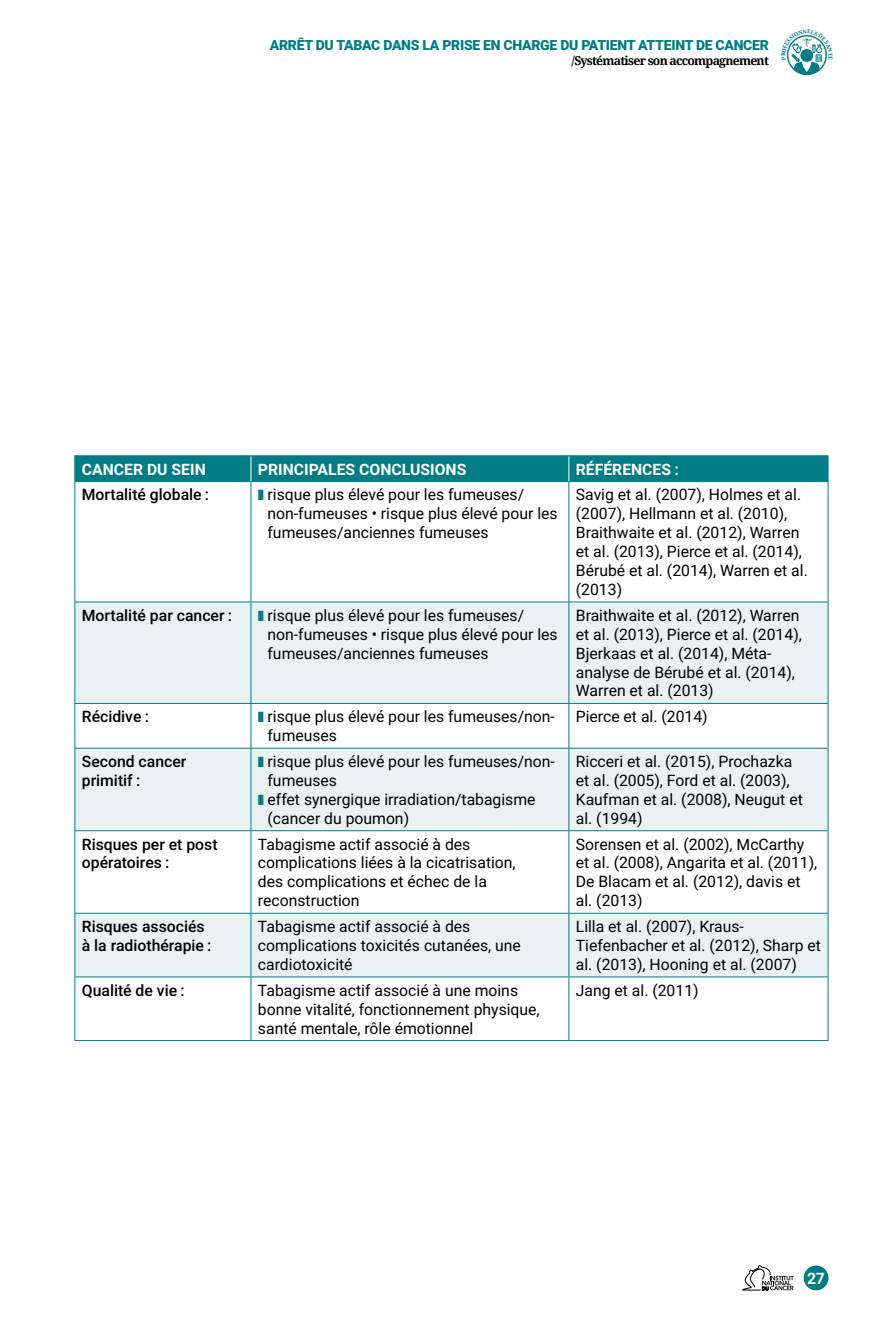
<style>
.page{position:relative;width:893px;height:1340px;background:#fff}
.page>*{position:absolute;margin:0;border:0;box-sizing:border-box;transform-origin:0 0}
.t1{font:15.75px/18.9px "Roboto";color:#000}
.t2{font:500 15.75px/18.9px "Roboto";color:#000}
.t3{font:700 15.75px "Roboto";color:#fff}
.t4{font:900 14px "Roboto";letter-spacing:-.02em;color:#007d84}
.t5{font:700 12.25px "Droid Serif";letter-spacing:-.06em;color:#000}
.s1{color:#007d84}
</style>
<div class="page">
<svg style="left:743px;top:1265px;width:51px;height:25px"></svg>
<div style="left:804px;top:1265px;width:24px;height:25px;background:#007d84;border-radius:50%"></div>
<div style="left:787px;top:35px;width:40px;height:40px;border:1px solid #007d84;border-radius:50%"></div>
<svg style="left:75px;top:602px;width:753px;height:374px;fill:#eaf1f3"></svg>
<hr style="left:74px;top:482px;width:1px;height:119px;background:#007d84">
<hr style="left:74px;top:602px;width:1px;height:101px;background:#007d84">
<hr style="left:74px;top:704px;width:1px;height:43px;background:#007d84">
<hr style="left:251px;top:482px;width:1px;height:119px;background:#007d84">
<hr style="left:568px;top:482px;width:1px;height:119px;background:#007d84">
<hr style="left:828px;top:482px;width:1px;height:119px;background:#007d84">
<hr style="left:251px;top:602px;width:1px;height:101px;background:#007d84">
<hr style="left:568px;top:602px;width:1px;height:101px;background:#007d84">
<hr style="left:828px;top:602px;width:1px;height:101px;background:#007d84">
<hr style="left:251px;top:704px;width:1px;height:43px;background:#007d84">
<hr style="left:568px;top:704px;width:1px;height:43px;background:#007d84">
<hr style="left:828px;top:704px;width:1px;height:43px;background:#007d84">
<hr style="left:74px;top:455px;width:177px;height:1px;background:#007d84">
<hr style="left:251px;top:455px;width:318px;height:1px;background:#007d84">
<hr style="left:569px;top:455px;width:259px;height:1px;background:#007d84">
<hr style="left:74px;top:601px;width:177px;height:1px;background:#007d84">
<hr style="left:251px;top:601px;width:318px;height:1px;background:#007d84">
<hr style="left:569px;top:601px;width:259px;height:1px;background:#007d84">
<hr style="left:74px;top:703px;width:177px;height:1px;background:#007d84">
<hr style="left:251px;top:703px;width:318px;height:1px;background:#007d84">
<hr style="left:569px;top:703px;width:259px;height:1px;background:#007d84">
<hr style="left:74px;top:748px;width:1px;height:82px;background:#007d84">
<hr style="left:74px;top:747px;width:177px;height:1px;background:#007d84">
<hr style="left:251px;top:747px;width:318px;height:1px;background:#007d84">
<hr style="left:569px;top:747px;width:259px;height:1px;background:#007d84">
<hr style="left:251px;top:748px;width:1px;height:82px;background:#007d84">
<hr style="left:568px;top:748px;width:1px;height:82px;background:#007d84">
<hr style="left:828px;top:748px;width:1px;height:82px;background:#007d84">
<hr style="left:74px;top:831px;width:1px;height:81px;background:#007d84">
<hr style="left:74px;top:913px;width:1px;height:63px;background:#007d84">
<hr style="left:74px;top:830px;width:177px;height:1px;background:#007d84">
<hr style="left:251px;top:830px;width:318px;height:1px;background:#007d84">
<hr style="left:569px;top:830px;width:259px;height:1px;background:#007d84">
<hr style="left:251px;top:831px;width:1px;height:81px;background:#007d84">
<hr style="left:568px;top:831px;width:1px;height:81px;background:#007d84">
<hr style="left:828px;top:831px;width:1px;height:81px;background:#007d84">
<hr style="left:251px;top:913px;width:1px;height:63px;background:#007d84">
<hr style="left:568px;top:913px;width:1px;height:63px;background:#007d84">
<hr style="left:828px;top:913px;width:1px;height:63px;background:#007d84">
<hr style="left:74px;top:912px;width:177px;height:1px;background:#007d84">
<hr style="left:251px;top:912px;width:318px;height:1px;background:#007d84">
<hr style="left:569px;top:912px;width:259px;height:1px;background:#007d84">
<hr style="left:74px;top:977px;width:1px;height:63px;background:#007d84">
<hr style="left:74px;top:976px;width:177px;height:1px;background:#007d84">
<hr style="left:251px;top:976px;width:318px;height:1px;background:#007d84">
<hr style="left:569px;top:976px;width:259px;height:1px;background:#007d84">
<hr style="left:251px;top:977px;width:1px;height:63px;background:#007d84">
<hr style="left:568px;top:977px;width:1px;height:63px;background:#007d84">
<hr style="left:828px;top:977px;width:1px;height:63px;background:#007d84">
<hr style="left:74px;top:1040px;width:177px;height:1px;background:#007d84">
<hr style="left:251px;top:1040px;width:318px;height:1px;background:#007d84">
<hr style="left:569px;top:1040px;width:259px;height:1px;background:#007d84">
<div style="left:74px;top:456px;width:755px;height:25px;background:#007d84"></div>
<hr style="left:74px;top:481px;width:177px;height:1px;background:#007d84">
<hr style="left:251px;top:481px;width:318px;height:1px;background:#007d84">
<hr style="left:569px;top:481px;width:259px;height:1px;background:#007d84">
<svg style="left:786px;top:35px;width:41px;height:39px"></svg>
<p class="t4" style="left:270px;top:35px;width:501px">ARRÊT DU TABAC DANS LA PRISE EN CHARGE DU PATIENT ATTEINT DE CANCER</p>
<p class="t5" style="left:572px;top:53px;width:199px">/Systématiser son accompagnement</p>
<p class="t3" style="left:82px;top:458px;width:125px">CANCER DU SEIN</p>
<p class="t3" style="left:258px;top:458px;width:210px">PRINCIPALES CONCLUSIONS</p>
<p class="t3" style="left:576px;top:458px;width:104px">RÉFÉRENCES :</p>
<p class="t2" style="left:82px;top:485px;width:129px">Mortalité globale :</p>
<p class="t1" style="left:268px;top:485px;width:292px;text-indent:-10px"><span class="s1">❚</span> risque plus élevé pour les fumeuses/ non-fumeuses • risque plus élevé pour les fumeuses/anciennes fumeuses</p>
<p class="t1" style="left:576px;top:485px;width:233px">Savig et al. (2007), Holmes et al. (2007), Hellmann et al. (2010),<br>Braithwaite et al. (2012), Warren et al. (2013), Pierce et al. (2014),<br>Bérubé et al. (2014), Warren et al. (2013)</p>
<p class="t2" style="left:82px;top:605px;width:152px">Mortalité par cancer :</p>
<p class="t1" style="left:268px;top:605px;width:292px;text-indent:-10px"><span class="s1">❚</span> risque plus élevé pour les fumeuses/ non-fumeuses • risque plus élevé pour les fumeuses/anciennes fumeuses</p>
<p class="t1" style="left:576px;top:605px;width:228px">Braithwaite et al. (2012), Warren et al. (2013), Pierce et al. (2014),<br>Bjerkaas et al. (2014), Méta&shy;analyse de Bérubé et al. (2014),<br>Warren et al. (2013)</p>
<p class="t2" style="left:82px;top:706px;width:68px">Récidive :</p>
<p class="t1" style="left:268px;top:706px;width:289px;text-indent:-10px"><span class="s1">❚</span> risque plus élevé pour les fumeuses/non&shy;fumeuses</p>
<p class="t1" style="left:576px;top:706px;width:133px">Pierce et al. (2014)</p>
<p class="t2" style="left:82px;top:751px;width:106px">Second cancer primitif :</p>
<p class="t1" style="left:258px;top:751px;width:298px"><span class="s1">❚</span> risque plus élevé pour les fumeuses/non-</p>
<p class="t1" style="left:576px;top:751px;width:228px">Ricceri et al. (2015), Prochazka et al. (2005), Ford et al. (2003),<br>Kaufman et al. (2008), Neugut et al. (1994)</p>
<p class="t1" style="left:268px;top:770px;width:71px">fumeuses</p>
<p class="t1" style="left:258px;top:789px;width:279px"><span class="s1">❚</span> effet synergique irradiation/tabagisme</p>
<p class="t1" style="left:268px;top:808px;width:143px">(cancer du poumon)</p>
<p class="t2" style="left:82px;top:834px;width:137px">Risques per et post opératoires :</p>
<p class="t1" style="left:258px;top:834px;width:259px">Tabagisme actif associé à des complications liées à la cicatrisation, des complications et échec de la reconstruction</p>
<p class="t1" style="left:576px;top:834px;width:243px">Sorensen et al. (2002), McCarthy et al. (2008), Angarita et al. (2011),<br>De Blacam et al. (2012), davis et al. (2013)</p>
<p class="t2" style="left:82px;top:916px;width:131px">Risques associés à la radiothérapie :</p>
<p class="t1" style="left:258px;top:916px;width:264px">Tabagisme actif associé à des complications toxicités cutanées, une cardiotoxicité</p>
<p class="t1" style="left:576px;top:916px;width:247px">Lilla et al. (2007), Kraus-<br>Tiefenbacher et al. (2012), Sharp et al. (2013), Hooning et al. (2007)</p>
<p class="t2" style="left:82px;top:980px;width:104px">Qualité de vie :</p>
<p class="t1" style="left:258px;top:980px;width:283px">Tabagisme actif associé à une moins bonne vitalité, fonctionnement physique, santé mentale, rôle émotionnel</p>
<p class="t1" style="left:576px;top:980px;width:124px">Jang et al. (2011)</p>
<p class="t3" style="left:807px;top:1267px;width:19px">27</p>
</div>
